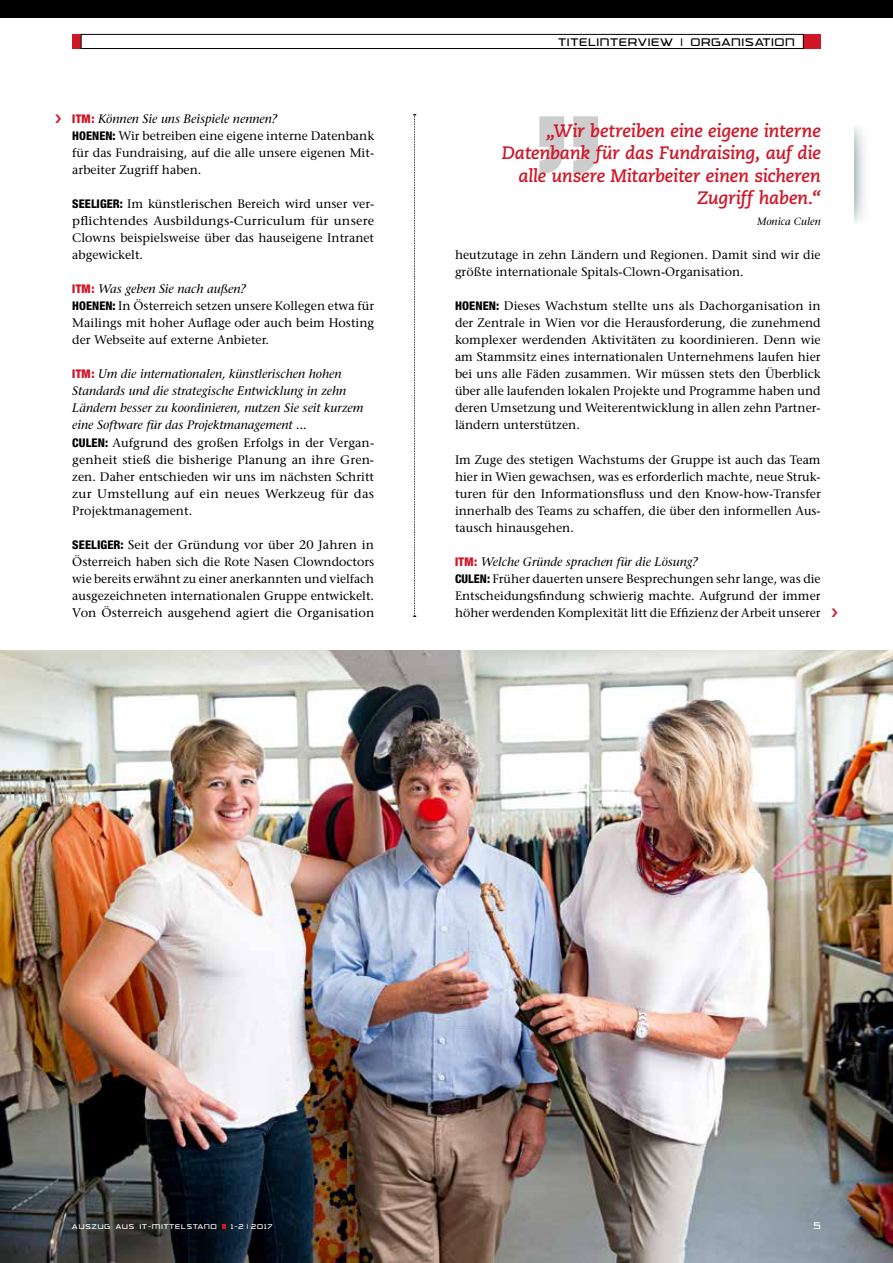
<style>
.page{position:relative;width:893px;height:1263px;background:#fff}
.page>*{position:absolute;margin:0;border:0;box-sizing:border-box;transform-origin:0 0}
.t1{font:italic 700 18px/22.5px "Caecilia";letter-spacing:-.015em;color:#cf1728;text-align:right}
.t2{font:12.3px/17px "Stone Serif";color:#000}
.t3{font:12px "Trade Marker Light Alt";letter-spacing:.1em;color:#000}
.t4{font:italic 10.5px "Stone Serif";color:#000}
.t5{font:10.5px "Trade Marker Light Alt";color:#fff}
.t6{font:7.5px "Trade Marker Light Alt";letter-spacing:.14em;color:#fff}
.s1{font-family:"Helvetica Neue";font-weight:900;font-stretch:condensed;font-size:12px;color:#cf1728}
.s2{font-style:italic}
.s3{font-family:"Helvetica Neue";font-weight:800;font-stretch:condensed;font-size:12px}
</style>
<div class="page">
<img style="left:0;top:651px;width:893px;height:612px">
<div style="left:72px;top:34px;width:9px;height:15px;background:#cf1728"></div>
<div style="left:804px;top:34px;width:17px;height:15px;background:#cf1728"></div>
<div style="left:81px;top:34px;width:723px;height:15px;border:1px solid #000"></div>
<div style="left:0;top:0;width:893px;height:17px;background:#000"></div>
<svg style="left:539px;top:116px;width:59px;height:58px"></svg>
<svg style="left:855px;top:126px;width:10px;height:97px"></svg>
<svg style="left:413px;top:114px;width:3px;height:503px"></svg>
<svg style="left:222px;top:1224px;width:3px;height:5px"></svg>
<p class="t2" style="left:72px;top:110px;width:303px"><span class="s1">ITM:</span> <span class="s2">Können Sie uns Beispiele nennen?<br></span><span class="s3">HOENEN:</span> Wir betreiben eine eigene interne Datenbank für das Fundraising, auf die alle unsere eigenen Mit&shy;arbeiter Zugriff haben.</p>
<p class="t2" style="left:72px;top:195px;width:303px;text-align:justify"><span class="s3">SEELIGER:</span> Im künstlerischen Bereich wird unser ver&shy;pflichtendes Ausbildungs-Curriculum für unsere Clowns beispielsweise über das hauseigene Intranet abgewickelt.</p>
<p class="t2" style="left:72px;top:281px;width:303px"><span class="s1">ITM:</span> <span class="s2">Was geben Sie nach außen?<br></span><span class="s3">HOENEN:</span> In Österreich setzen unsere Kollegen etwa für Mailings mit hoher Auflage oder auch beim Hosting der Webseite auf externe Anbieter.</p>
<p class="t2" style="left:72px;top:366px;width:303px"><span class="s1">ITM:</span> <span class="s2">Um die internationalen, künstlerischen hohen Standards und die strategische Entwicklung in zehn Ländern besser zu koordinieren, nutzen Sie seit kurzem eine Software für das Projektmanagement ...<br></span><span class="s3">CULEN:</span> Aufgrund des großen Erfolgs in der Vergan&shy;genheit stieß die bisherige Planung an ihre Gren&shy;zen. Daher entschieden wir uns im nächsten Schritt zur Umstellung auf ein neues Werkzeug für das Projektmanagement.</p>
<p class="t2" style="left:72px;top:536px;width:304px;text-align:justify"><span class="s3">SEELIGER:</span> Seit der Gründung vor über 20 Jahren in Österreich haben sich die Rote Nasen Clowndoctors wie bereits erwähnt zu einer anerkannten und vielfach ausgezeichneten internationalen Gruppe entwickelt.<br>Von Österreich ausgehend agiert die Organisation</p>
<p class="t3" style="left:559px;top:35px;width:237px">TITELINTERVIEW | ORGANISATION</p>
<h1 class="t1" style="left:502px;top:120px;width:320px">„Wir betreiben eine eigene interne<br>Datenbank für das Fundraising, auf die alle unsere Mitarbeiter einen sicheren<br>Zugriff haben.“</h1>
<p class="t4" style="left:757px;top:215px;width:65px">Monica Culen</p>
<p class="t2" style="left:455px;top:247px;width:367px">heutzutage in zehn Ländern und Regionen. Damit sind wir die größte internationale Spitals-Clown-Organisation.</p>
<p class="t2" style="left:455px;top:298px;width:367px;text-align:justify"><span class="s3">HOENEN:</span> Dieses Wachstum stellte uns als Dachorganisation in der Zentrale in Wien vor die Herausforderung, die zunehmend komplexer werdenden Aktivitäten zu koordinieren. Denn wie am Stammsitz eines internationalen Unternehmens laufen hier bei uns alle Fäden zusammen. Wir müssen stets den Überblick über alle laufenden lokalen Projekte und Programme haben und deren Umsetzung und Weiterentwicklung in allen zehn Partner&shy;ländern unterstützen.</p>
<p class="t2" style="left:455px;top:451px;width:367px;text-align:justify">Im Zuge des stetigen Wachstums der Gruppe ist auch das Team hier in Wien gewachsen, was es erforderlich machte, neue Struk&shy;turen für den Informationsfluss und den Know-how-Transfer innerhalb des Teams zu schaffen, die über den informellen Aus&shy;tausch hinausgehen.</p>
<p class="t2" style="left:455px;top:553px;width:367px"><span class="s1">ITM:</span> <span class="s2">Welche Gründe sprachen für die Lösung?<br></span><span class="s3">CULEN:</span> Früher dauerten unsere Besprechungen sehr lange, was die Entscheidungsfindung schwierig machte. Aufgrund der immer höher werdenden Komplexität litt die Effizienz der Arbeit unserer</p>
<p class="t6" style="left:72px;top:1222px;width:146px">AUSZUG AUS IT-MITTELSTAND</p>
<p class="t6" style="left:231px;top:1222px;width:43px">1-2 | 2017</p>
<p class="t5" style="left:814px;top:1219px;width:8px">5</p>
</div>
